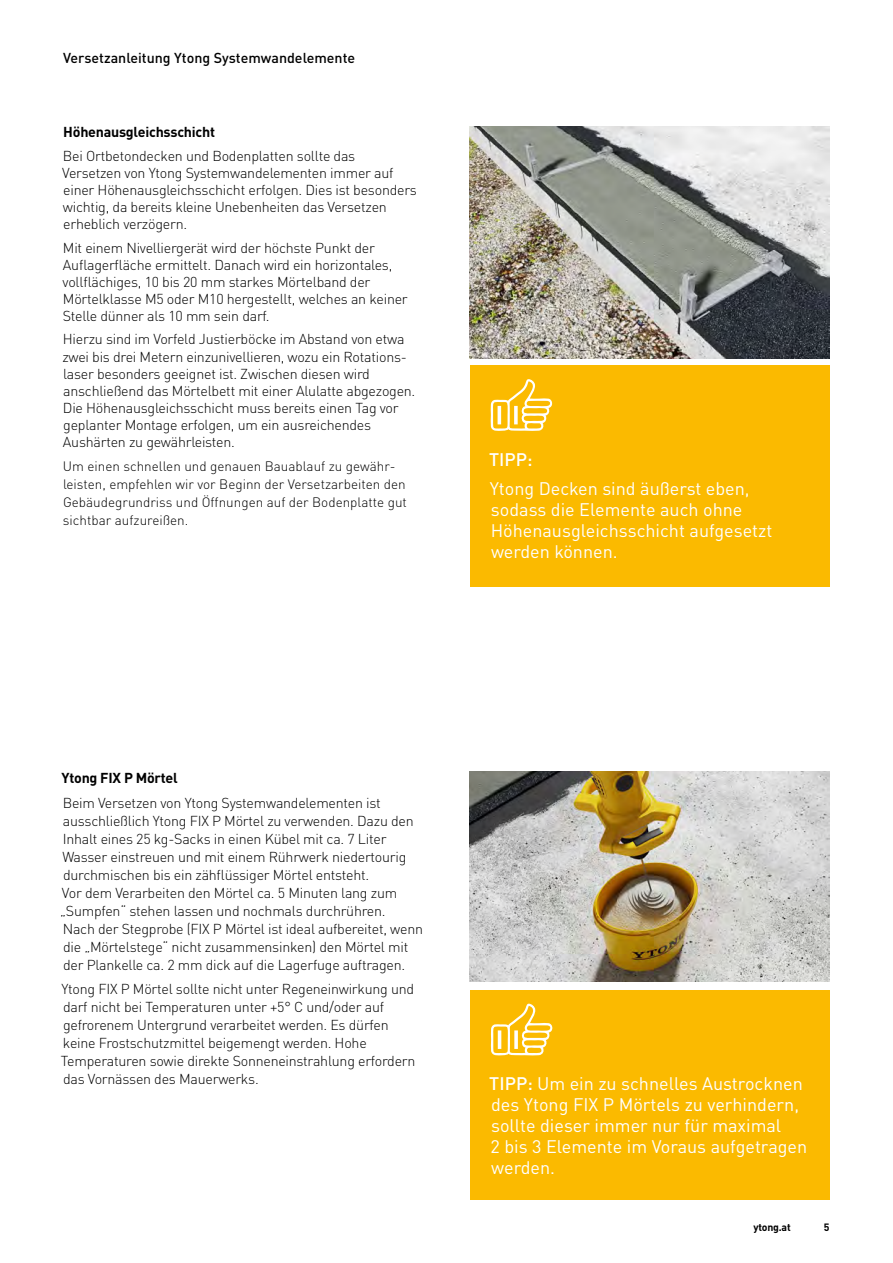
<style>
.page{position:relative;width:893px;height:1263px;background:#fff}
.page>*{position:absolute;margin:0;border:0;box-sizing:border-box;transform-origin:0 0}
.t1{font:18px/21px "DIN Pro";color:#fff}
.t2{font:500 18px "DIN Pro";color:#fff}
.t3{font:300 14.25px/18px "DIN Pro";letter-spacing:-.015em;color:#000}
.t4{font:500 14.25px "DIN Pro";color:#000}
.t5{font:700 14.25px "DIN Pro";letter-spacing:-.015em;color:#000}
.t6{font:300 13.5px/18px "DIN Pro";color:#000}
.t7{font:700 10.5px "DIN Pro";letter-spacing:-.02em;color:#000}
.s1{font-weight:500}
</style>
<div class="page">
<div style="left:470px;top:990px;width:360px;height:210px;background:#fbba00"></div>
<svg style="left:491px;top:1003px;width:62px;height:53px"></svg>
<img style="left:470px;top:771px;width:360px;height:210px">
<div style="left:470px;top:365px;width:360px;height:222px;background:#fbba00"></div>
<svg style="left:490px;top:379px;width:63px;height:52px"></svg>
<img style="left:470px;top:126px;width:359px;height:232px">
<p class="t4" style="left:63px;top:48px;width:294px">Versetzanleitung Ytong Systemwandelemente</p>
<p class="t5" style="left:63px;top:120px;width:153px">Höhenausgleichsschicht</p>
<p class="t3" style="left:62px;top:146px;width:356px;line-height:17.1px">Bei Ortbetondecken und Bodenplatten sollte das Versetzen von Ytong Systemwandelementen immer auf einer Höhenausgleichsschicht erfolgen. Dies ist besonders wichtig, da bereits kleine Unebenheiten das Versetzen erheblich verzögern.</p>
<p class="t3" style="left:63px;top:238px;width:347px;line-height:17.1px">Mit einem Nivelliergerät wird der höchste Punkt der Auflagerfläche ermittelt. Danach wird ein horizontales, vollflächiges, 10 bis 20 mm starkes Mörtelband der Mörtelklasse M5 oder M10 hergestellt, welches an keiner Stelle dünner als 10 mm sein darf.</p>
<p class="t3" style="left:62px;top:330px;width:352px;line-height:17.1px">Hierzu sind im Vorfeld Justierböcke im Abstand von etwa zwei bis drei Metern einzunivellieren, wozu ein Rotations&shy;laser besonders geeignet ist. Zwischen diesen wird anschließend das Mörtelbett mit einer Alulatte abgezogen.<br>Die Höhenausgleichsschicht muss bereits einen Tag vor geplanter Montage erfolgen, um ein ausreichendes Aushärten zu gewährleisten.</p>
<p class="t6" style="left:63px;top:457px;width:346px">Um einen schnellen und genauen Bauablauf zu gewähr&shy;leisten, empfehlen wir vor Beginn der Versetzarbeiten den Gebäudegrundriss und Öffnungen auf der Bodenplatte gut sichtbar aufzureißen.</p>
<p class="t2" style="left:489px;top:447px;width:45px">TIPP:</p>
<p class="t1" style="left:490px;top:477px;width:284px">Ytong Decken sind äußerst eben, sodass die Elemente auch ohne<br>Höhenausgleichsschicht aufgesetzt werden können.</p>
<p class="t5" style="left:62px;top:766px;width:118px">Ytong FIX P Mörtel</p>
<p class="t3" style="left:60px;top:793px;width:364px">Beim Versetzen von Ytong Systemwandelementen ist ausschließlich Ytong FIX P Mörtel zu verwenden. Dazu den Inhalt eines 25 kg-Sacks in einen Kübel mit ca. 7 Liter Wasser einstreuen und mit einem Rührwerk niedertourig durchmischen bis ein zähflüssiger Mörtel entsteht.<br>Vor dem Verarbeiten den Mörtel ca. 5 Minuten lang zum „Sumpfen“ stehen lassen und nochmals durchrühren.<br>Nach der Stegprobe (FIX P Mörtel ist ideal aufbereitet, wenn die „Mörtelstege“ nicht zusammensinken) den Mörtel mit der Plankelle ca. 2 mm dick auf die Lagerfuge auftragen.</p>
<p class="t3" style="left:61px;top:979px;width:356px">Ytong FIX P Mörtel sollte nicht unter Regeneinwirkung und darf nicht bei Temperaturen unter +5° C und/oder auf gefrorenem Untergrund verarbeitet werden. Es dürfen keine Frostschutzmittel beigemengt werden. Hohe Temperaturen sowie direkte Sonneneinstrahlung erfordern das Vornässen des Mauerwerks.</p>
<p class="t1" style="left:489px;top:1072px;width:319px"><span class="s1">TIPP:</span> Um ein zu schnelles Austrocknen des Ytong FIX P Mörtels zu verhindern, sollte dieser immer nur für maximal<br>2 bis 3 Elemente im Voraus aufgetragen werden.</p>
<p class="t7" style="left:753px;top:1218px;width:39px">ytong.at</p>
<p class="t7" style="left:824px;top:1219px;width:7px">5</p>
</div>
